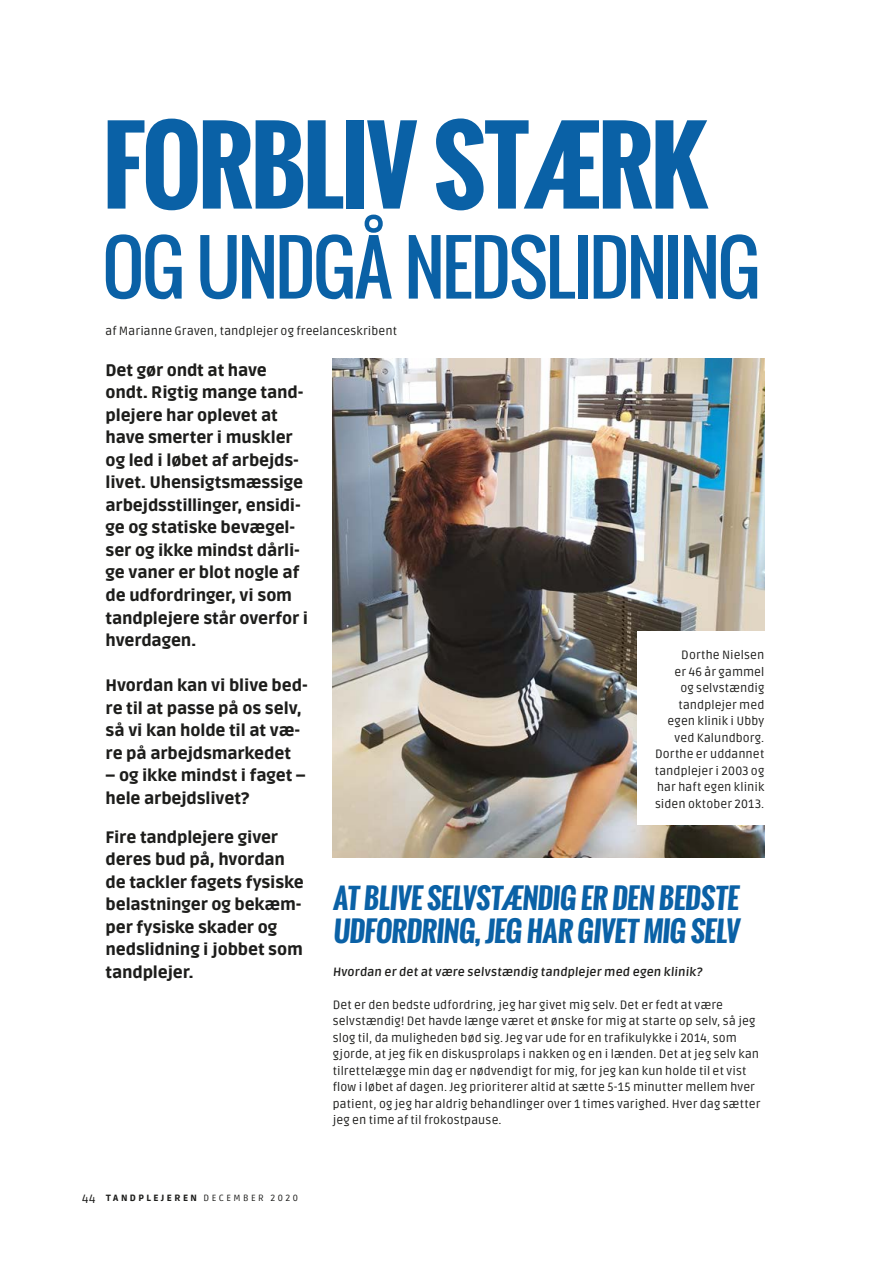
<style>
.page{position:relative;width:893px;height:1263px;background:#fff}
.page>*{position:absolute;margin:0;border:0;box-sizing:border-box;transform-origin:0 0}
.t1{font:700 100.35px "Oswald";letter-spacing:-.03em;color:#0a61a6}
.t2{font:72.6px "Oswald";letter-spacing:-.04em;color:#0a61a6}
.t3{font:700 27.75px/33px "Oswald";color:#0a61a6}
.t4{font:900 16.5px/22.5px "Ruda";letter-spacing:-.005em;color:#1d1d1b}
.t5{font:12px/16.5px "Ruda";letter-spacing:.01em;color:#1d1d1b}
.t6{font:700 12px "Ruda";color:#1d1d1b}
.t7{font:900 9px "Ruda";letter-spacing:.275em;color:#1d1d1b}
.s1{font-weight:400;font-size:12px}
.s2{font-weight:400}
</style>
<div class="page">
<img style="left:333px;top:358px;width:431px;height:500px">
<div style="left:637px;top:631px;width:144px;height:194px;background:#fff"></div>
<h1 class="t1" style="left:102px;top:90px;width:606px">FORBLIV STÆRK</h1>
<h2 class="t2" style="left:102px;top:213px;width:659px">OG UNDGÅ NEDSLIDNING</h2>
<p class="t5" style="left:106px;top:323px;width:293px">af Marianne Graven, tandplejer og freelanceskribent</p>
<p class="t4" style="left:106px;top:359px;width:204px">Det gør ondt at have ondt. Rigtig mange tand&shy;plejere har oplevet at have smerter i muskler og led i løbet af arbejds&shy;livet. Uhensigtsmæssige arbejdsstillinger, ensidi&shy;ge og statiske bevægel&shy;ser og ikke mindst dårli&shy;ge vaner er blot nogle af de udfordringer, vi som tandplejere står overfor i hverdagen.</p>
<h3 class="t4" style="left:106px;top:675px;width:203px">Hvordan kan vi blive bed&shy;re til at passe på os selv, så vi kan holde til at væ&shy;re på arbejdsmarkedet</h3>
<h3 class="t4" style="left:106px;top:765px;width:202px">– og ikke mindst i faget – hele arbejdslivet?</h3>
<h3 class="t4" style="left:106px;top:826px;width:200px">Fire tandplejere giver deres bud på, hvordan de tackler fagets fysiske belastninger og bekæm&shy;per fysiske skader og nedslidning i jobbet som tandplejer.</h3>
<p class="t5" style="left:655px;top:647px;width:111px;text-align:right">Dorthe Nielsen<br>er 46 år gammel<br>og selvstændig tandplejer med egen klinik i Ubby ved Kalundborg.<br>Dorthe er uddannet tandplejer i 2003 og har haft egen klinik siden oktober 2013.</p>
<h3 class="t3" style="left:333px;top:881px;width:412px">AT BLIVE SELVSTÆNDIG ER DEN BEDSTE<br>UDFORDRING,JEG HAR GIVET MIG SELV</h3>
<p class="t6" style="left:333px;top:965px;width:372px">Hvordan er det at være selvstændig tandplejer med egen klinik?</p>
<p class="t5" style="left:333px;top:996px;width:429px">Det er den bedste udfordring, jeg har givet mig selv. Det er fedt at være selvstændig! Det havde længe været et ønske for mig at starte op selv, så jeg slog til, da muligheden bød sig. Jeg var ude for en trafikulykke i 2014, som gjorde, at jeg fik en diskusprolaps i nakken og en i lænden. Det at jeg selv kan tilrettelægge min dag er nødvendigt for mig, for jeg kan kun holde til et vist flow i løbet af dagen. Jeg prioriterer altid at sætte 5-15 minutter mellem hver patient, og jeg har aldrig behandlinger over 1 times varighed. Hver dag sætter jeg en time af til frokostpause.</p>
<p class="t7" style="left:82px;top:1193px;width:217px"><span class="s1">44</span> TANDPLEJEREN <span class="s2">DECEMBER 2020</span></p>
</div>
